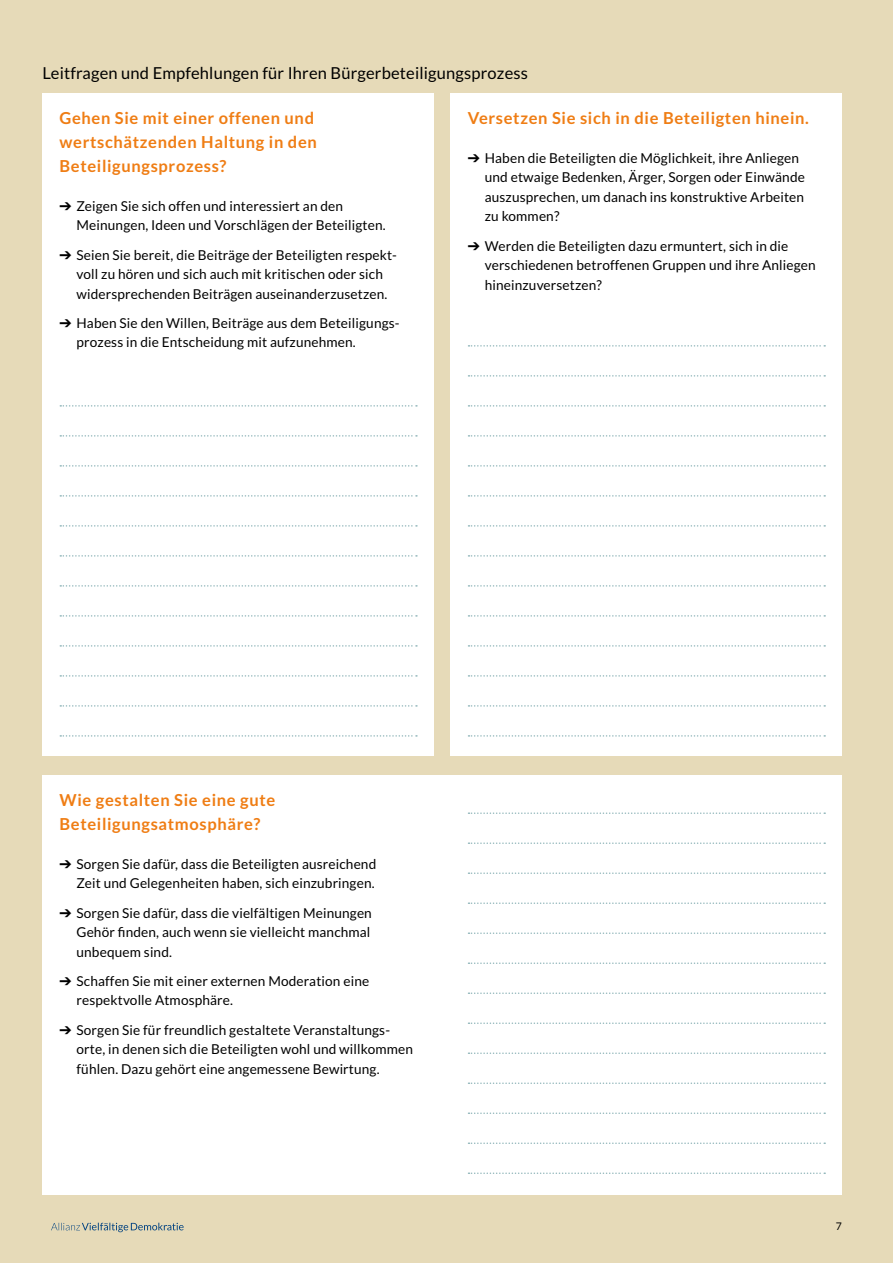
<style>
.page{position:relative;width:893px;height:1263px;background:#e6dab8}
.page>*{position:absolute;margin:0;border:0;box-sizing:border-box;transform-origin:0 0}
.t1{font:700 16.5px/24px "Lato";letter-spacing:.04em;color:#ef7d14}
.t2{font:16.5px "Lato";letter-spacing:.01em;color:#000}
.t3{font:13.65px/19.5px "Lato";letter-spacing:.01em;color:#000}
.t4{font:10.5px "Lato";color:#000}
</style>
<div class="page">
<div style="left:43px;top:94px;width:391px;height:662px;background:#fff"></div>
<div style="left:43px;top:776px;width:408px;height:419px;background:#fff"></div>
<div style="left:451px;top:94px;width:391px;height:662px;background:#fff"></div>
<div style="left:451px;top:776px;width:391px;height:419px;background:#fff"></div>
<svg style="left:468px;top:812px;width:357px;height:2px"></svg>
<svg style="left:468px;top:842px;width:357px;height:2px"></svg>
<svg style="left:468px;top:872px;width:357px;height:2px"></svg>
<svg style="left:468px;top:902px;width:357px;height:2px"></svg>
<svg style="left:468px;top:932px;width:357px;height:2px"></svg>
<svg style="left:468px;top:962px;width:357px;height:2px"></svg>
<svg style="left:468px;top:992px;width:357px;height:2px"></svg>
<svg style="left:468px;top:1022px;width:357px;height:2px"></svg>
<svg style="left:468px;top:1052px;width:357px;height:2px"></svg>
<svg style="left:468px;top:1082px;width:357px;height:2px"></svg>
<svg style="left:468px;top:1112px;width:357px;height:2px"></svg>
<svg style="left:468px;top:1142px;width:357px;height:2px"></svg>
<svg style="left:468px;top:1172px;width:357px;height:2px"></svg>
<svg style="left:468px;top:345px;width:357px;height:2px"></svg>
<svg style="left:468px;top:375px;width:357px;height:2px"></svg>
<svg style="left:468px;top:405px;width:357px;height:2px"></svg>
<svg style="left:468px;top:435px;width:357px;height:2px"></svg>
<svg style="left:468px;top:465px;width:357px;height:2px"></svg>
<svg style="left:468px;top:495px;width:357px;height:2px"></svg>
<svg style="left:468px;top:525px;width:357px;height:2px"></svg>
<svg style="left:468px;top:555px;width:357px;height:2px"></svg>
<svg style="left:468px;top:585px;width:357px;height:2px"></svg>
<svg style="left:468px;top:615px;width:357px;height:2px"></svg>
<svg style="left:468px;top:645px;width:357px;height:2px"></svg>
<svg style="left:468px;top:675px;width:357px;height:2px"></svg>
<svg style="left:468px;top:705px;width:357px;height:2px"></svg>
<svg style="left:468px;top:735px;width:357px;height:2px"></svg>
<svg style="left:60px;top:405px;width:357px;height:2px"></svg>
<svg style="left:60px;top:435px;width:357px;height:2px"></svg>
<svg style="left:60px;top:465px;width:357px;height:2px"></svg>
<svg style="left:60px;top:495px;width:357px;height:2px"></svg>
<svg style="left:60px;top:525px;width:357px;height:2px"></svg>
<svg style="left:60px;top:555px;width:357px;height:2px"></svg>
<svg style="left:60px;top:585px;width:357px;height:2px"></svg>
<svg style="left:60px;top:615px;width:357px;height:2px"></svg>
<svg style="left:60px;top:645px;width:357px;height:2px"></svg>
<svg style="left:60px;top:675px;width:357px;height:2px"></svg>
<svg style="left:60px;top:705px;width:357px;height:2px"></svg>
<svg style="left:60px;top:735px;width:357px;height:2px"></svg>
<svg style="left:51px;top:1223px;width:133px;height:9px"></svg>
<p class="t2" style="left:43px;top:64px;width:487px">Leitfragen und Empfehlungen für Ihren Bürgerbeteiligungsprozess</p>
<p class="t1" style="left:60px;top:106px;width:259px">Gehen Sie mit einer offenen und wertschätzenden Haltung in den<br>Beteiligungsprozess?</p>
<p class="t3" style="left:77px;top:196px;width:311px;text-indent:-17px">➔ Zeigen Sie sich offen und interessiert an den<br>Meinungen, Ideen und Vorschlägen der Beteiligten.</p>
<p class="t3" style="left:60px;top:245px;width:339px;text-align:center">➔ Seien Sie bereit, die Beiträge der Beteiligten respekt&shy;voll zu hören und sich auch mit kritischen oder sich widersprechenden Beiträgen auseinanderzusetzen.</p>
<p class="t3" style="left:77px;top:313px;width:325px;text-indent:-17px">➔ Haben Sie den Willen, Beiträge aus dem Beteiligungs&shy;prozess in die Entscheidung mit aufzunehmen.</p>
<p class="t1" style="left:468px;top:106px;width:343px">Versetzen Sie sich in die Beteiligten hinein.</p>
<p class="t3" style="left:485px;top:148px;width:322px;text-indent:-17px">➔ Haben die Beteiligten die Möglichkeit, ihre Anliegen und etwaige Bedenken, Ärger, Sorgen oder Einwände auszusprechen, um danach ins konstruktive Arbeiten zu kommen?</p>
<p class="t3" style="left:485px;top:236px;width:332px;text-indent:-17px">➔ Werden die Beteiligten dazu ermuntert, sich in die verschiedenen betroffenen Gruppen und ihre Anliegen hineinzuversetzen?</p>
<p class="t1" style="left:60px;top:788px;width:217px">Wie gestalten Sie eine gute<br>Beteiligungsatmosphäre?</p>
<p class="t3" style="left:60px;top:854px;width:318px;text-align:right">➔ Sorgen Sie dafür, dass die Beteiligten ausreichend<br>Zeit und Gelegenheiten haben, sich einzubringen.</p>
<p class="t3" style="left:77px;top:903px;width:297px;text-align:justify;text-indent:-17px">➔ Sorgen Sie dafür, dass die vielfältigen Meinungen Gehör finden, auch wenn sie vielleicht manchmal unbequem sind.</p>
<p class="t3" style="left:77px;top:971px;width:294px;text-indent:-17px">➔ Schaffen Sie mit einer externen Moderation eine respektvolle Atmosphäre.</p>
<p class="t3" style="left:77px;top:1020px;width:338px;text-indent:-17px">➔ Sorgen Sie für freundlich gestaltete Veranstaltungs&shy;orte, in denen sich die Beteiligten wohl und willkommen fühlen. Dazu gehört eine angemessene Bewirtung.</p>
<p class="t4" style="left:836px;top:1221px;width:8px">7</p>
</div>
